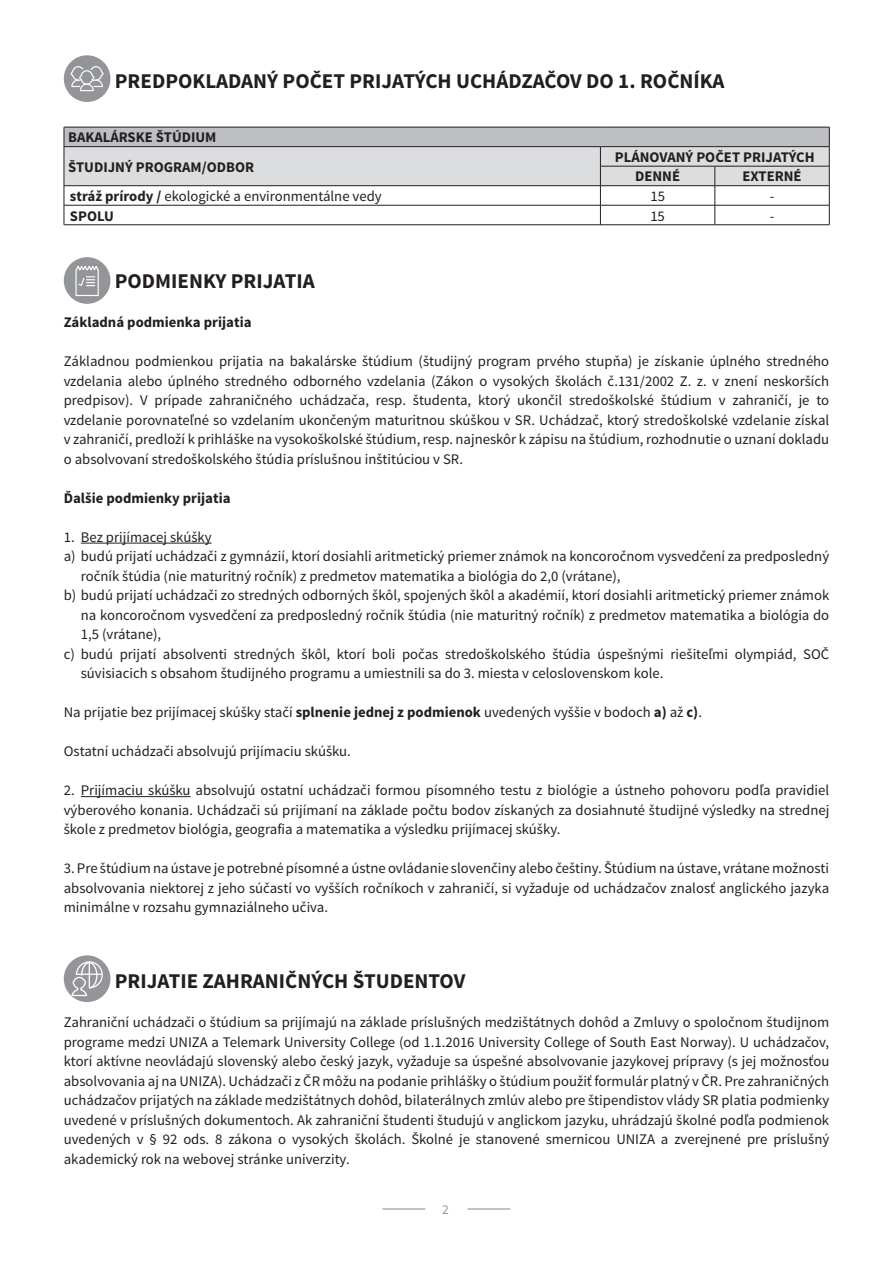
<style>
.page{position:relative;width:893px;height:1263px;background:#fff}
.page>*{position:absolute;margin:0;border:0;box-sizing:border-box;transform-origin:0 0}
.t1{font:700 21px "Source Sans Pro";color:#231f20}
.t2{font:14.7px/19.5px "Source Sans Pro";color:#231f20;text-align:justify}
.t3{font:700 14.7px/29.2px "Source Sans Pro";color:#231f20}
.t4{font:13.5px "Source Sans Pro";color:#939598}
.s1{font-weight:700}
</style>
<div class="page">
<hr style="left:383px;top:1208px;width:42px;height:1px;background:#939598">
<hr style="left:468px;top:1208px;width:42px;height:1px;background:#939598">
<hr style="left:81px;top:543px;width:131px;height:1px;background:#231f20">
<hr style="left:81px;top:796px;width:110px;height:1px;background:#231f20">
<div style="left:64px;top:55px;width:46px;height:47px;background:#939598;border-radius:50%"></div>
<svg style="left:70px;top:66px;width:34px;height:26px"></svg>
<svg style="left:64px;top:127px;width:766px;height:98px"></svg>
<div style="left:64px;top:257px;width:46px;height:47px;background:#939598;border-radius:50%"></div>
<svg style="left:75px;top:266px;width:24px;height:30px"></svg>
<div style="left:64px;top:955px;width:46px;height:47px;background:#939598;border-radius:50%"></div>
<svg style="left:70px;top:961px;width:33px;height:36px"></svg>
<h1 class="t1" style="left:115px;top:73px;width:611px">PREDPOKLADANÝ POČET PRIJATÝCH UCHÁDZAČOV DO 1. ROČNÍKA</h1>
<p class="t3" style="left:68px;top:124px;width:187px">BAKALÁRSKE ŠTÚDIUM<br>ŠTUDIJNÝ PROGRAM/ODBOR</p>
<p class="t3" style="left:635px;top:148px;width:181px;line-height:19.5px;text-indent:-20px">PLÁNOVANÝ POČET PRIJATÝCH<br>DENNÉ</p>
<p class="t3" style="left:742px;top:163px;width:61px">EXTERNÉ</p>
<p class="t2" style="left:70px;top:188px;width:313px"><span class="s1">stráž prírody /</span> ekologické a environmentálne vedy</p>
<p class="t2" style="left:650px;top:188px;width:16px">15</p>
<p class="t2" style="left:770px;top:188px;width:6px">-</p>
<p class="t3" style="left:70px;top:202px;width:45px">SPOLU</p>
<p class="t2" style="left:650px;top:207px;width:16px">15</p>
<p class="t2" style="left:770px;top:207px;width:6px">-</p>
<h1 class="t1" style="left:115px;top:273px;width:201px">PODMIENKY PRIJATIA</h1>
<p class="t3" style="left:64px;top:309px;width:189px">Základná podmienka prijatia</p>
<p class="t2" style="left:64px;top:353px;width:767px">Základnou podmienkou prijatia na bakalárske štúdium (študijný program prvého stupňa) je získanie úplného stredného vzdelania alebo úplného stredného odborného vzdelania (Zákon o vysokých školách č.131/2002 Z. z. v znení neskorších predpisov). V prípade zahraničného uchádzača, resp. študenta, ktorý ukončil stredoškolské štúdium v zahraničí, je to vzdelanie porovnateľné so vzdelaním ukončeným maturitnou skúškou v SR. Uchádzač, ktorý stredoškolské vzdelanie získal v zahraničí, predloží k prihláške na vysokoškolské štúdium, resp. najneskôr k zápisu na štúdium, rozhodnutie o uznaní dokladu o absolvovaní stredoškolského štúdia príslušnou inštitúciou v SR.</p>
<p class="t3" style="left:64px;top:484px;width:168px">Ďalšie podmienky prijatia</p>
<p class="t2" style="left:64px;top:528px;width:149px">1. Bez prijímacej skúšky</p>
<p class="t2" style="left:64px;top:548px;width:767px">a) budú prijatí uchádzači z gymnázií, ktorí dosiahli aritmetický priemer známok na koncoročnom vysvedčení za predposledný</p>
<p class="t2" style="left:81px;top:567px;width:541px">ročník štúdia (nie maturitný ročník) z predmetov matematika a biológia do 2,0 (vrátane),</p>
<p class="t2" style="left:64px;top:587px;width:767px">b) budú prijatí uchádzači zo stredných odborných škôl, spojených škôl a akadémií, ktorí dosiahli aritmetický priemer známok</p>
<p class="t2" style="left:81px;top:606px;width:750px">na koncoročnom vysvedčení za predposledný ročník štúdia (nie maturitný ročník) z predmetov matematika a biológia do</p>
<p class="t2" style="left:81px;top:626px;width:82px">1,5 (vrátane),</p>
<p class="t2" style="left:64px;top:645px;width:767px">c) budú prijatí absolventi stredných škôl, ktorí boli počas stredoškolského štúdia úspešnými riešiteľmi olympiád, SOČ</p>
<p class="t2" style="left:81px;top:665px;width:584px">súvisiacich s obsahom študijného programu a umiestnili sa do 3. miesta v celoslovenskom kole.</p>
<p class="t2" style="left:64px;top:704px;width:640px">Na prijatie bez prijímacej skúšky stačí <span class="s1">splnenie jednej z podmienok</span> uvedených vyššie v bodoch <span class="s1">a)</span> až <span class="s1">c)</span>.</p>
<p class="t2" style="left:64px;top:743px;width:289px">Ostatní uchádzači absolvujú prijímaciu skúšku.</p>
<p class="t2" style="left:64px;top:782px;width:767px">2. Prijímaciu skúšku absolvujú ostatní uchádzači formou písomného testu z biológie a ústneho pohovoru podľa pravidiel výberového konania. Uchádzači sú prijímaní na základe počtu bodov získaných za dosiahnuté študijné výsledky na strednej škole z predmetov biológia, geografia a matematika a výsledku prijímacej skúšky.</p>
<p class="t2" style="left:64px;top:860px;width:767px">3. Pre štúdium na ústave je potrebné písomné a ústne ovládanie slovenčiny alebo češtiny. Štúdium na ústave, vrátane možnosti absolvovania niektorej z jeho súčastí vo vyšších ročníkoch v zahraničí, si vyžaduje od uchádzačov znalosť anglického jazyka minimálne v rozsahu gymnaziálneho učiva.</p>
<h1 class="t1" style="left:115px;top:973px;width:352px">PRIJATIE ZAHRANIČNÝCH ŠTUDENTOV</h1>
<p class="t2" style="left:64px;top:1014px;width:767px">Zahraniční uchádzači o štúdium sa prijímajú na základe príslušných medzištátnych dohôd a Zmluvy o spoločnom študijnom programe medzi UNIZA a Telemark University College (od 1.1.2016 University College of South East Norway). U uchádzačov, ktorí aktívne neovládajú slovenský alebo český jazyk, vyžaduje sa úspešné absolvovanie jazykovej prípravy (s jej možnosťou absolvovania aj na UNIZA). Uchádzači z ČR môžu na podanie prihlášky o štúdium použiť formulár platný v ČR. Pre zahraničných uchádzačov prijatých na základe medzištátnych dohôd, bilaterálnych zmlúv alebo pre štipendistov vlády SR platia podmienky uvedené v príslušných dokumentoch. Ak zahraniční študenti študujú v anglickom jazyku, uhrádzajú školné podľa podmienok uvedených v § 92 ods. 8 zákona o vysokých školách. Školné je stanovené smernicou UNIZA a zverejnené pre príslušný akademický rok na webovej stránke univerzity.</p>
<p class="t4" style="left:442px;top:1204px;width:8px">2</p>
</div>
